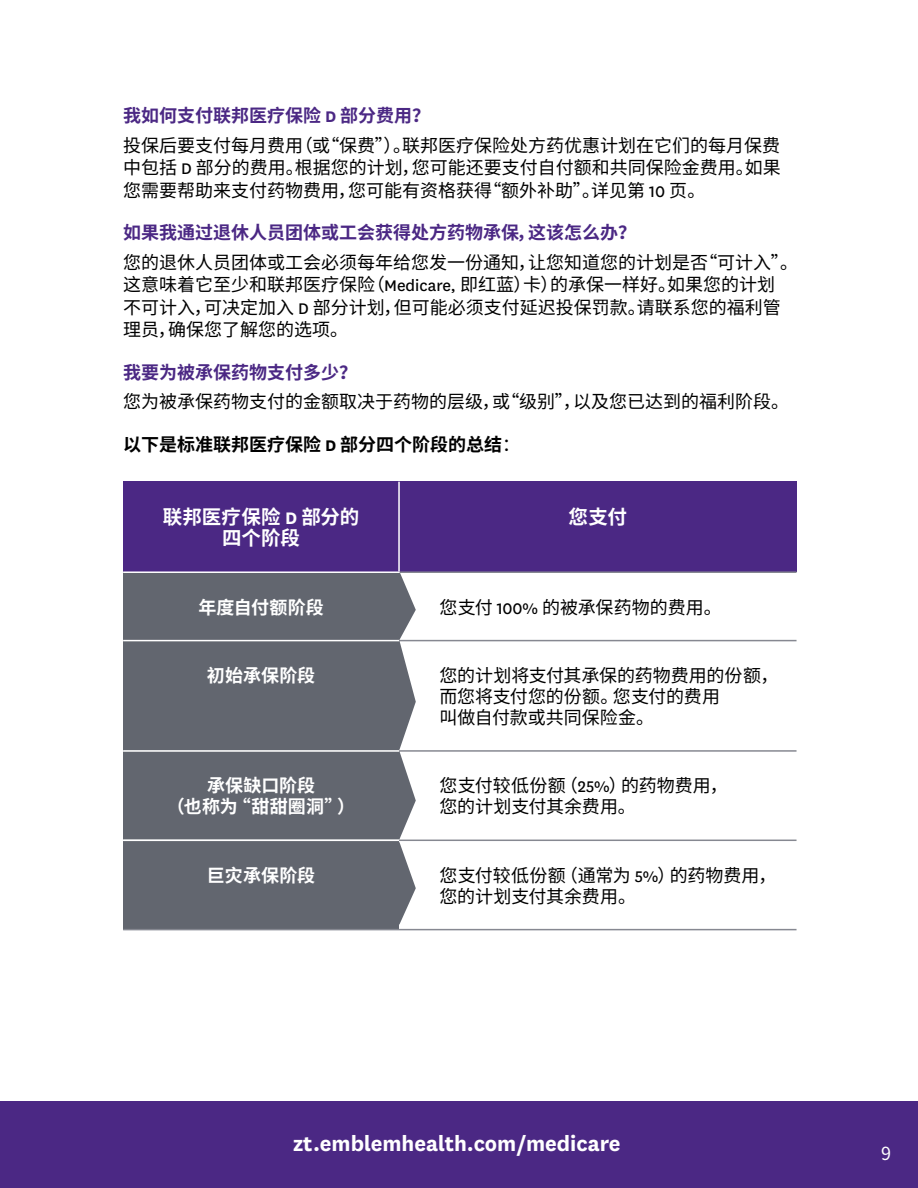
<style>
.page{position:relative;width:918px;height:1188px;background:#fff}
.page>*{position:absolute;margin:0;border:0;box-sizing:border-box;transform-origin:0 0}
.t1{font:700 24px "National";color:#fff}
.t2{font:700 19.5px/21px "Noto Sans CJ Ksc";letter-spacing:.005em;color:#fff;text-align:center}
.t3{font:18px/22.5px "Noto Sans CJ Ksc";color:#000}
.t4{font:700 18px "Noto Sans CJ Ksc";color:#4b2884}
.t5{font:700 18px/21px "Noto Sans CJ Ksc";letter-spacing:.005em;color:#fff;text-align:center}
.t6{font:700 18px "Noto Sans CJ Ksc";color:#000}
.t7{font:18px "Noto Sans CJ Ksc";color:#fff}
.s1{font-family:"National"}
.s2{font-weight:400}
</style>
<div class="page">
<div style="left:123px;top:840px;width:276px;height:90px;background:#62666f"></div>
<hr style="left:399px;top:750px;width:398px;height:2px;background:#868891">
<hr style="left:399px;top:840px;width:398px;height:1px;background:#868891">
<hr style="left:399px;top:929px;width:398px;height:1px;background:#868891">
<hr style="left:123px;top:929px;width:276px;height:1px;background:#868891">
<div style="left:123px;top:573px;width:293px;height:351px;background:#62666f"></div>
<div style="left:123px;top:482px;width:276px;height:90px;background:#4b2884"></div>
<div style="left:399px;top:482px;width:398px;height:90px;background:#4b2884"></div>
<div style="left:123px;top:572px;width:276px;height:69px;background:#62666f"></div>
<div style="left:123px;top:641px;width:276px;height:110px;background:#62666f"></div>
<hr style="left:398px;top:482px;width:2px;height:89px;background:#fff">
<hr style="left:123px;top:571px;width:277px;height:2px;background:#fff">
<hr style="left:123px;top:640px;width:276px;height:1px;background:#fff">
<hr style="left:400px;top:571px;width:397px;height:2px;background:#868891">
<hr style="left:399px;top:640px;width:398px;height:1px;background:#868891">
<div style="left:0;top:1101px;width:918px;height:87px;background:#4b2884"></div>
<hr style="left:123px;top:750px;width:276px;height:2px;background:#fff">
<hr style="left:123px;top:840px;width:276px;height:1px;background:#fff">
<h3 class="t4" style="left:123px;top:106px;width:309px">我如何支付联邦医疗保险 <span class="s1">D</span> 部分费用？</h3>
<p class="t3" style="left:123px;top:134px;width:659px;text-align:justify">投保后要支付每月费用（或“保费”）。联邦医疗保险处方药优惠计划在它们的每月保费中包括 <span class="s1">D</span> 部分的费用。根据您的计划，您可能还要支付自付额和共同保险金费用。如果您需要帮助来支付药物费用，您可能有资格获得“额外补助”。详见第 <span class="s1">10</span> 页。</p>
<h3 class="t4" style="left:123px;top:223px;width:515px">如果我通过退休人员团体或工会获得处方药物承保，这该怎么办？</h3>
<p class="t3" style="left:123px;top:251px;width:677px">您的退休人员团体或工会必须每年给您发一份通知，让您知道您的计划是否“可计入”。这意味着它至少和联邦医疗保险（<span class="s1">Medicare,</span> 即红蓝）卡）的承保一样好。如果您的计划<br>不可计入，可决定加入 <span class="s1">D</span> 部分计划，但可能必须支付延迟投保罚款。请联系您的福利管理员，确保您了解您的选项。</p>
<h3 class="t4" style="left:123px;top:362px;width:235px">我要为被承保药物支付多少？</h3>
<p class="t3" style="left:123px;top:391px;width:668px">您为被承保药物支付的金额取决于药物的层级，或“级别”，以及您已达到的福利阶段。</p>
<p class="t6" style="left:123px;top:434px;width:399px">以下是标准联邦医疗保险 <span class="s1">D</span> 部分四个阶段的总结<span class="s2">：</span></p>
<p class="t2" style="left:163px;top:507px;width:198px">联邦医疗保险 <span class="s1">D</span> 部分的四个阶段</p>
<p class="t2" style="left:569px;top:507px;width:60px">您支付</p>
<p class="t5" style="left:198px;top:597px;width:127px">年度自付额阶段</p>
<p class="t3" style="left:440px;top:596px;width:284px">您支付 <span class="s1">100%</span> 的被承保药物的费用。</p>
<p class="t5" style="left:207px;top:665px;width:110px">初始承保阶段</p>
<p class="t3" style="left:440px;top:665px;width:340px;line-height:21px">您的计划将支付其承保的药物费用的份额，而您将支付您的份额。您支付的费用<br>叫做自付款或共同保险金。</p>
<p class="t5" style="left:167px;top:776px;width:190px">承保缺口阶段<br>（也称为“甜甜圈洞”）</p>
<p class="t3" style="left:440px;top:776px;width:290px;line-height:21px">您支付较低份额（<span class="s1">25%</span>）的药物费用，您的计划支付其余费用。</p>
<p class="t5" style="left:207px;top:865px;width:110px">巨灾承保阶段</p>
<p class="t3" style="left:440px;top:865px;width:338px;line-height:21px">您支付较低份额（通常为 <span class="s1">5%</span>）的药物费用，您的计划支付其余费用。</p>
<h1 class="t1" style="left:293px;top:1127px;width:329px">zt.emblemhealth.com/medicare</h1>
<p class="t7" style="left:881px;top:1143px;width:11px">9</p>
</div>
